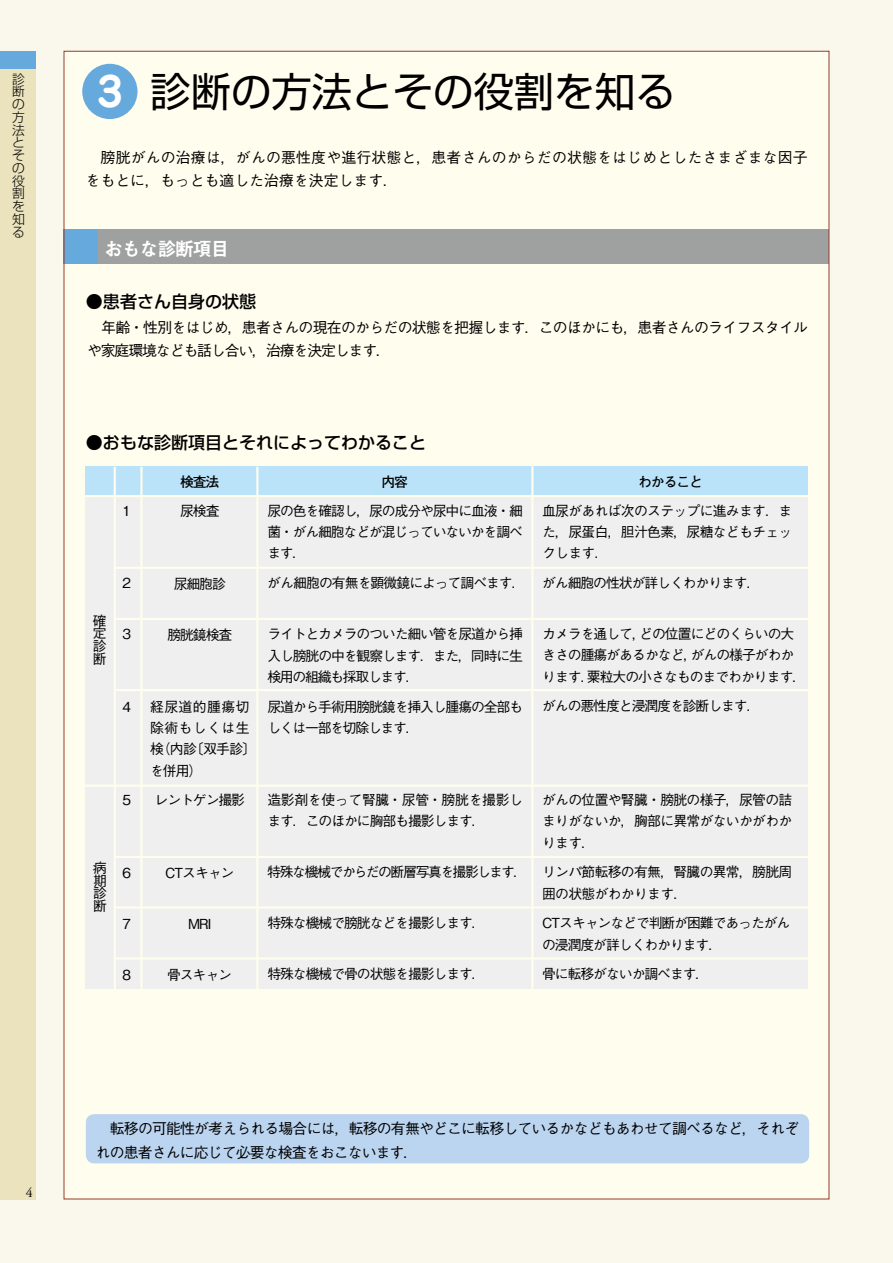
<style>
.page{position:relative;width:893px;height:1263px;background:#faf8ed}
.page>*{position:absolute;margin:0;border:0;box-sizing:border-box;transform-origin:0 0}
.t1{font:40.35px "Shin Go Pro";color:#000}
.t2{font:700 40.35px "Jun 501 Pro";color:#fff}
.t3{font:19.2px "Midashi Go Pro MB31";letter-spacing:-.075em;color:#fff}
.t4{font:500 16.95px "Shin Go Pro";color:#000}
.t5{font:500 14.85px/23.4px "Gothic BBB Pro";letter-spacing:-.05em;color:#000}
.t6{font:500 14.85px/23.4px "Gothic BBB Pro";letter-spacing:.01em;color:#000}
.t7{font:500 13.8px/21.3px "Gothic BBB Pro";letter-spacing:-.075em;color:#000;text-align:justify}
.t8{font:500 13.8px/21.3px "Gothic BBB Pro";letter-spacing:-.02em;color:#000}
.t9{font:500 13.8px/21.3px "Gothic BBB Pro";letter-spacing:-.05em;color:#000}
.t10{font:500 13.8px/21.3px "Gothic BBB Pro";letter-spacing:.03em;color:#000}
.t11{font:500 13.8px "Gothic BBB Pro";letter-spacing:-.105em;color:#000}
.t12{font:700 13.8px "Futo Go B101 Pro";letter-spacing:-.075em;color:#000}
.t13{font:13.8px "Adobe Garamond";color:#000}
.t14{font:300 12.75px/12.8px "Shin Go Pro";color:#000;text-align:justify}
</style>
<div class="page">
<div style="left:64px;top:51px;width:765px;height:1148px;background:#fffeee"></div>
<div style="left:64px;top:230px;width:765px;height:34px;background:#9fa0a0"></div>
<div style="left:64px;top:230px;width:34px;height:34px;background:#6ad"></div>
<div style="left:0;top:52px;width:35px;height:1147px;background:#ebe3bd"></div>
<div style="left:0;top:51px;width:35px;height:17px;background:#6ad"></div>
<div style="left:82px;top:64px;width:56px;height:55px;background:#6ad;border-radius:50%"></div>
<div style="left:85px;top:466px;width:723px;height:523px;background:#efefef"></div>
<div style="left:85px;top:466px;width:723px;height:30px;background:#bae3f9"></div>
<hr style="left:85px;top:495px;width:724px;height:2px;background:#fffeee">
<hr style="left:115px;top:567px;width:694px;height:2px;background:#fffeee">
<hr style="left:115px;top:618px;width:694px;height:2px;background:#fffeee">
<hr style="left:115px;top:689px;width:694px;height:2px;background:#fffeee">
<hr style="left:85px;top:785px;width:724px;height:2px;background:#fffeee">
<hr style="left:115px;top:856px;width:694px;height:2px;background:#fffeee">
<hr style="left:115px;top:906px;width:694px;height:2px;background:#fffeee">
<hr style="left:115px;top:957px;width:694px;height:2px;background:#fffeee">
<hr style="left:256px;top:467px;width:2px;height:522px;background:#fffeee">
<hr style="left:114px;top:467px;width:2px;height:523px;background:#fffeee">
<hr style="left:140px;top:467px;width:3px;height:523px;background:#fffeee">
<hr style="left:531px;top:466px;width:2px;height:523px;background:#fffeee">
<div style="left:86px;top:1114px;width:723px;height:49px;background:#bbd4ef;border-radius:9px"></div>
<h1 class="t1" style="left:150px;top:59px;width:527px">診断の方法とその役割を知る</h1>
<p class="t14" style="left:12px;top:71px;width:14px">診断の方法とその役割を知る</p>
<h1 class="t2" style="left:97px;top:59px;width:27px">3</h1>
<p class="t6" style="left:86px;top:144px;width:724px">　膀胱がんの治療は，がんの悪性度や進行状態と，患者さんのからだの状態をはじめとしたさまざまな因子をもとに，もっとも適した治療を決定します．</p>
<h2 class="t3" style="left:104px;top:233px;width:127px">おもな診断項目</h2>
<p class="t4" style="left:86px;top:288px;width:172px">●患者さん自身の状態</p>
<p class="t5" style="left:87px;top:313px;width:722px">　年齢・性別をはじめ，患者さんの現在のからだの状態を把握します．このほかにも，患者さんのライフスタイルや家庭環境なども話し合い，治療を決定します．</p>
<p class="t4" style="left:86px;top:428px;width:342px">●おもな診断項目とそれによってわかること</p>
<p class="t7" style="left:120px;top:498px;width:15px">１</p>
<p class="t7" style="left:93px;top:612px;width:15px;line-height:12.8px">確定診断</p>
<p class="t7" style="left:120px;top:571px;width:15px">２</p>
<p class="t7" style="left:120px;top:622px;width:15px">３</p>
<p class="t7" style="left:120px;top:694px;width:15px">４</p>
<p class="t7" style="left:120px;top:788px;width:15px">５</p>
<p class="t7" style="left:93px;top:859px;width:15px;line-height:12.8px">病期診断</p>
<p class="t7" style="left:120px;top:860px;width:15px">６</p>
<p class="t7" style="left:120px;top:911px;width:15px">７</p>
<p class="t7" style="left:120px;top:962px;width:15px">８</p>
<p class="t12" style="left:180px;top:471px;width:41px">検査法</p>
<p class="t12" style="left:381px;top:471px;width:28px">内容</p>
<p class="t12" style="left:638px;top:471px;width:66px">わかること</p>
<p class="t7" style="left:180px;top:499px;width:41px">尿検査</p>
<p class="t7" style="left:542px;top:498px;width:252px">血尿があれば次のステップに進みます．また，尿蛋白，胆汁色素，尿糖などもチェックします．</p>
<p class="t7" style="left:542px;top:571px;width:220px">がん細胞の性状が詳しくわかります．</p>
<p class="t7" style="left:542px;top:622px;width:266px;text-align:left">カメラを通して，どの位置にどのくらいの大きさの腫瘍があるかなど，がんの様子がわかります．粟粒大の小さなものまでわかります．</p>
<p class="t7" style="left:542px;top:694px;width:220px">がんの悪性度と浸潤度を診断します．</p>
<p class="t7" style="left:267px;top:498px;width:257px">尿の色を確認し，尿の成分や尿中に血液・細菌・がん細胞などが混じっていないかを調べます．</p>
<p class="t7" style="left:267px;top:571px;width:260px">がん細胞の有無を顕微鏡によって調べます．</p>
<p class="t7" style="left:267px;top:622px;width:257px">ライトとカメラのついた細い管を尿道から挿入し膀胱の中を観察します．また，同時に生検用の組織も採取します．</p>
<p class="t7" style="left:267px;top:694px;width:257px">尿道から手術用膀胱鏡を挿入し腫瘍の全部もしくは一部を切除します．</p>
<p class="t7" style="left:174px;top:571px;width:54px">尿細胞診</p>
<p class="t7" style="left:167px;top:622px;width:66px">膀胱鏡検査</p>
<p class="t10" style="left:150px;top:694px;width:108px">経尿道的腫瘍切除術もしくは生検（内診〔双手診〕を併用）</p>
<p class="t7" style="left:155px;top:788px;width:92px">レントゲン撮影</p>
<p class="t7" style="left:542px;top:787px;width:252px">がんの位置や腎臓・膀胱の様子，尿管の詰まりがないか，胸部に異常がないかがわかります．</p>
<p class="t9" style="left:542px;top:860px;width:252px">リンパ節転移の有無，腎臓の異常，膀胱周囲の状態がわかります.</p>
<p class="t7" style="left:542px;top:911px;width:250px">CTスキャンなどで判断が困難であったがんの浸潤度が詳しくわかります.</p>
<p class="t7" style="left:542px;top:962px;width:169px">骨に転移がないか調べます．</p>
<p class="t8" style="left:267px;top:787px;width:257px">造影剤を使って腎臓・尿管・膀胱を撮影します．このほかに胸部も撮影します．</p>
<p class="t11" style="left:267px;top:861px;width:262px">特殊な機械でからだの断層写真を撮影します．</p>
<p class="t7" style="left:267px;top:911px;width:220px">特殊な機械で膀胱などを撮影します．</p>
<p class="t7" style="left:267px;top:962px;width:220px">特殊な機械で骨の状態を撮影します．</p>
<p class="t7" style="left:165px;top:860px;width:71px">CTスキャン</p>
<p class="t7" style="left:188px;top:911px;width:24px">MRI</p>
<p class="t7" style="left:167px;top:962px;width:66px">骨スキャン</p>
<p class="t13" style="left:26px;top:1185px;width:8px">4</p>
<p class="t13" style="left:28px;top:1185px;width:8px">6</p>
<p class="t5" style="left:96px;top:1115px;width:705px">　転移の可能性が考えられる場合には，転移の有無やどこに転移しているかなどもあわせて調べるなど，それぞれの患者さんに応じて必要な検査をおこないます．</p>
</div>
